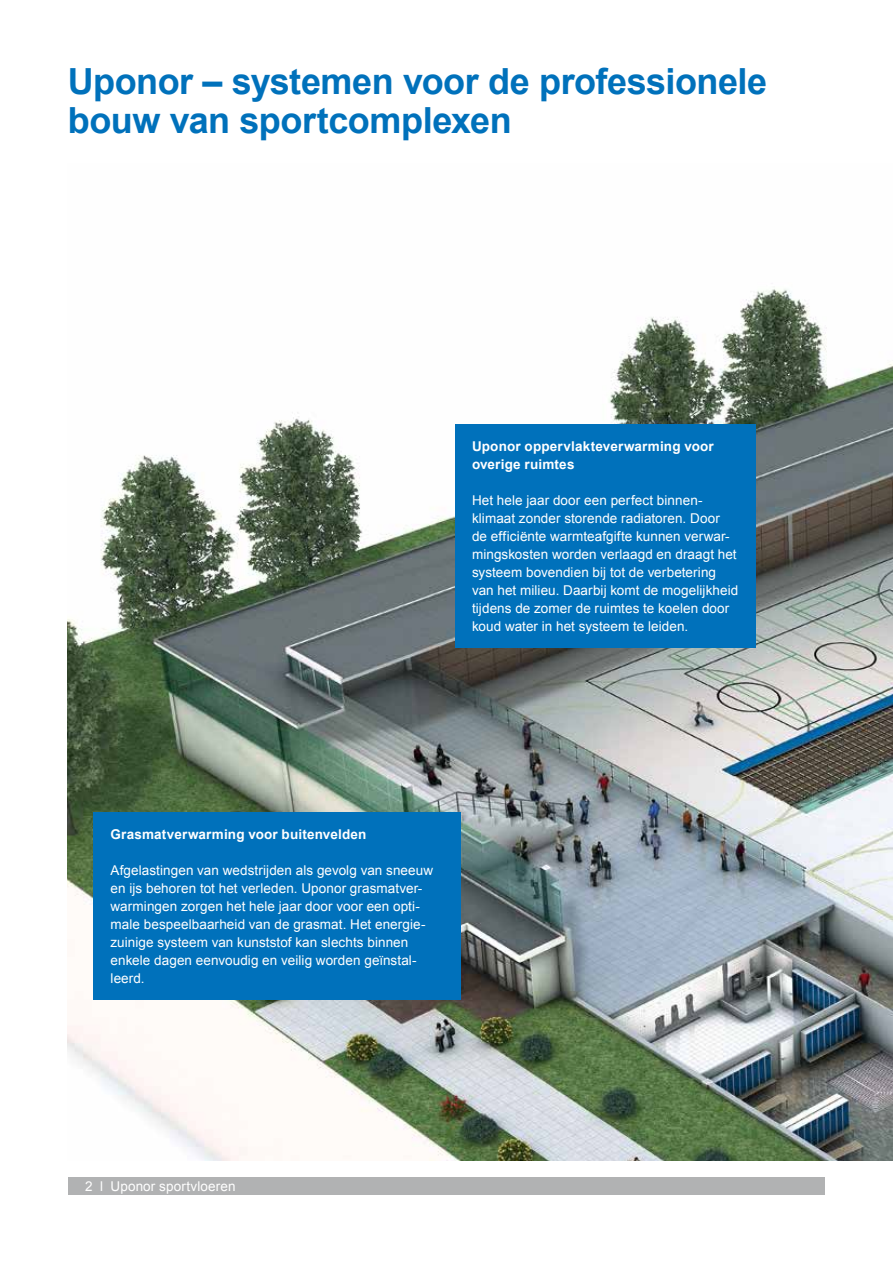
<style>
.page{position:relative;width:893px;height:1263px;background:#fff}
.page>*{position:absolute;margin:0;border:0;box-sizing:border-box;transform-origin:0 0}
.t1{font:700 36px/39px "Arial";letter-spacing:-.015em;color:#0071bb}
.t2{font:13.5px/18px "Arial";letter-spacing:.005em;color:#fff}
.t3{font:700 13.5px/18px "Arial";letter-spacing:.015em;color:#fff}
</style>
<div class="page">
<div style="left:68px;top:1178px;width:757px;height:17px;background:#b1b2b3"></div>
<img style="left:68px;top:289px;width:825px;height:872px">
<div style="left:94px;top:812px;width:367px;height:187px;background:#0071bb"></div>
<div style="left:455px;top:424px;width:300px;height:224px;background:#0071bb"></div>
<h1 class="t1" style="left:68px;top:63px;width:701px">Uponor – systemen voor de professionele bouw van sportcomplexen</h1>
<p class="t3" style="left:472px;top:437px;width:243px">Uponor oppervlakteverwarming voor overige ruimtes</p>
<p class="t2" style="left:472px;top:491px;width:268px">Het hele jaar door een perfect binnen&shy;klimaat zonder storende radiatoren. Door<br>de efficiënte warmteafgifte kunnen verwar&shy;mingskosten worden verlaagd en draagt het systeem bovendien bij tot de verbetering van het milieu. Daarbij komt de mogelijkheid tijdens de zomer de ruimtes te koelen door koud water in het systeem te leiden.</p>
<p class="t3" style="left:111px;top:825px;width:257px">Grasmatverwarming voor buitenvelden</p>
<p class="t2" style="left:111px;top:861px;width:324px">Afgelastingen van wedstrijden als gevolg van sneeuw en ijs behoren tot het verleden. Uponor grasmatver&shy;warmingen zorgen het hele jaar door voor een opti&shy;male bespeelbaarheid van de grasmat. Het energie&shy;zuinige systeem van kunststof kan slechts binnen enkele dagen eenvoudig en veilig worden geïnstal&shy;leerd.</p>
<p class="t2" style="left:85px;top:1178px;width:152px">2 l Uponor sportvloeren</p>
</div>
